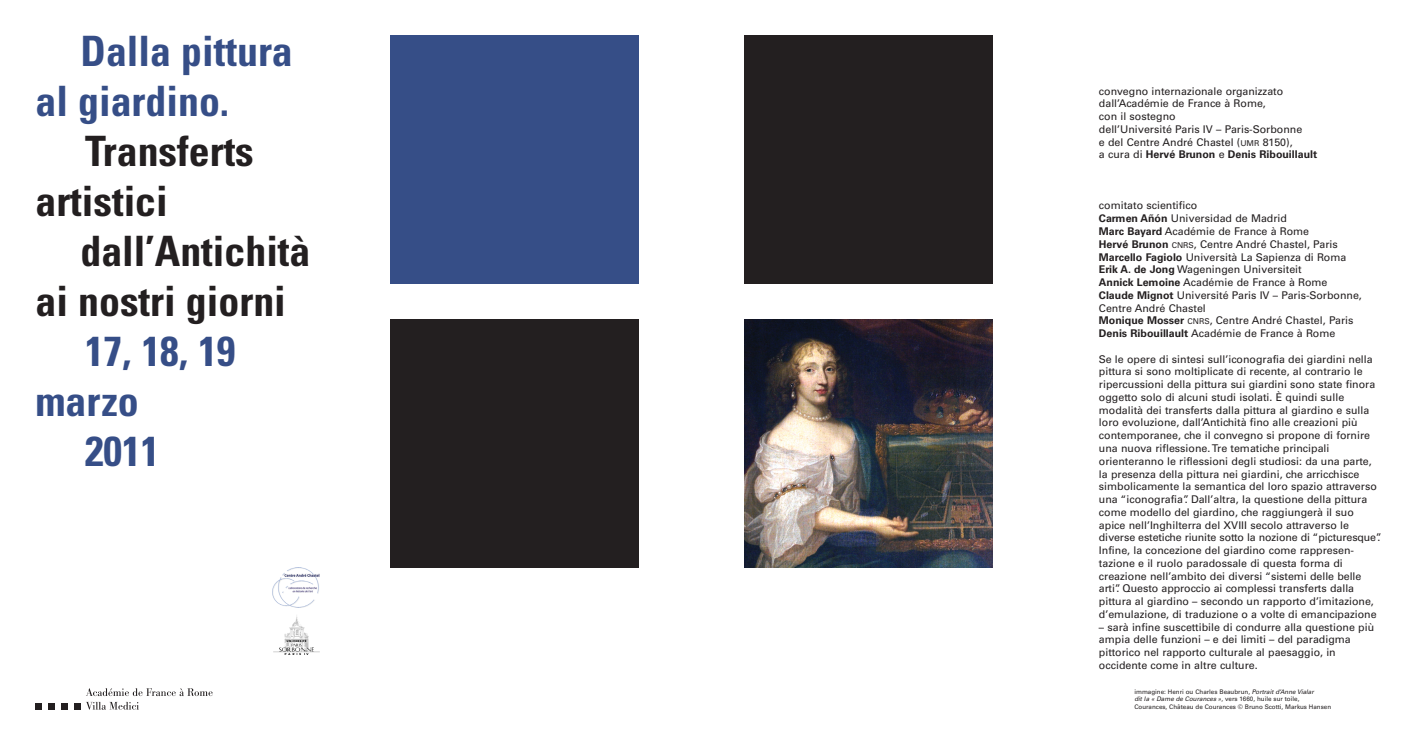
<style>
.page{position:relative;width:1418px;height:745px;background:#fff}
.page>*{position:absolute;margin:0;border:0;box-sizing:border-box;transform-origin:0 0}
.t1{font:700 condensed 41.88px/50px "Univers";color:#231f20}
.t2{font:700 condensed 41.88px/50px "Univers";color:#364e87}
.t3{font:10.62px/12.8px "Univers";color:#231f20}
.t4{font:6.25px/7.6px "Univers";color:#231f20}
.s1{font-size:8px}
.s2{font-weight:700}
.s3{font-style:italic}
</style>
<div class="page">
<img style="left:744px;top:319px;width:248px;height:248px">
<div style="left:744px;top:36px;width:248px;height:248px;background:#231f20"></div>
<div style="left:390px;top:36px;width:248px;height:248px;background:#364e87"></div>
<div style="left:390px;top:319px;width:248px;height:248px;background:#231f20"></div>
<svg style="left:87px;top:688px;width:126px;height:7px"></svg>
<svg style="left:86px;top:701px;width:53px;height:8px"></svg>
<div style="left:35px;top:702px;width:7px;height:7px;background:#231f20"></div>
<div style="left:48px;top:702px;width:7px;height:7px;background:#231f20"></div>
<div style="left:61px;top:702px;width:6px;height:7px;background:#231f20"></div>
<div style="left:74px;top:702px;width:6px;height:7px;background:#231f20"></div>
<img style="left:273px;top:615px;width:47px;height:39px">
<img style="left:273px;top:567px;width:46px;height:40px">
<h1 class="t2" style="left:35px;top:30px;width:259px;text-indent:45px">Dalla pittura al giardino.</h1>
<h1 class="t1" style="left:35px;top:130px;width:220px;text-indent:50px">Transferts artistici</h1>
<h1 class="t1" style="left:35px;top:230px;width:276px;text-indent:45px">dall’Antichità ai nostri giorni</h1>
<h1 class="t2" style="left:85px;top:330px;width:152px">17, 18, 19</h1>
<h1 class="t2" style="left:35px;top:380px;width:105px">marzo</h1>
<h1 class="t2" style="left:85px;top:430px;width:76px">2011</h1>
<p class="t3" style="left:1098px;top:85px;width:220px">convegno internazionale organizzato dall’Académie de France à Rome,<br>con il sostegno<br>dell’Université Paris IV – Paris-Sorbonne<br>e del Centre André Chastel (<span class="s1">UMR</span> 8150),<br>a cura di <span class="s2">Hervé Brunon</span> e <span class="s2">Denis Ribouillault</span></p>
<p class="t3" style="left:1098px;top:200px;width:264px">comitato scientifico<br><span class="s2">Carmen Añón</span> Universidad de Madrid<br><span class="s2">Marc Bayard</span> Académie de France à Rome<br><span class="s2">Hervé Brunon</span> <span class="s1">CNRS</span>, Centre André Chastel, Paris <span class="s2">Marcello Fagiolo</span> Università La Sapienza di Roma <span class="s2">Erik A. de Jong</span> Wageningen Universiteit<br><span class="s2">Annick Lemoine</span> Académie de France à Rome <span class="s2">Claude Mignot</span> Université Paris IV – Paris-Sorbonne, Centre André Chastel<br><span class="s2">Monique Mosser</span> <span class="s1">CNRS</span>, Centre André Chastel, Paris <span class="s2">Denis Ribouillault</span> Académie de France à Rome</p>
<p class="t3" style="left:1098px;top:353px;width:284px">Se le opere di sintesi sull’iconografia dei giardini nella pittura si sono moltiplicate di recente, al contrario le ripercussioni della pittura sui giardini sono state finora oggetto solo di alcuni studi isolati. È quindi sulle modalità dei transferts dalla pittura al giardino e sulla loro evoluzione, dall’Antichità fino alle creazioni più contemporanee, che il convegno si propone di fornire una nuova riflessione. Tre tematiche principali orienteranno le riflessioni degli studiosi: da una parte, la presenza della pittura nei giardini, che arricchisce simbolicamente la semantica del loro spazio attraverso una “iconografia”. Dall’altra, la questione della pittura come modello del giardino, che raggiungerà il suo apice nell’Inghilterra del XVIII secolo attraverso le diverse estetiche riunite sotto la nozione di “picturesque”.<br>Infine, la concezione del giardino come rappresen&shy;tazione e il ruolo paradossale di questa forma di creazione nell’ambito dei diversi “sistemi delle belle arti”. Questo approccio ai complessi transferts dalla pittura al giardino – secondo un rapporto d’imitazione, d’emulazione, di traduzione o a volte di emancipazione</p>
<p class="t3" style="left:1098px;top:621px;width:277px">– sarà infine suscettibile di condurre alla questione più ampia delle funzioni – e dei limiti – del paradigma pittorico nel rapporto culturale al paesaggio, in occidente come in altre culture.</p>
<p class="t4" style="left:1134px;top:687px;width:198px">immagine: Henri ou Charles Beaubrun, <span class="s3">Portrait d’Anne Vialar<br>dit la « Dame de Courances»</span>, vers 1660, huile sur toile,<br>Courances, Château de Courances © Bruno Scotti, Markus Hansen</p>
</div>
